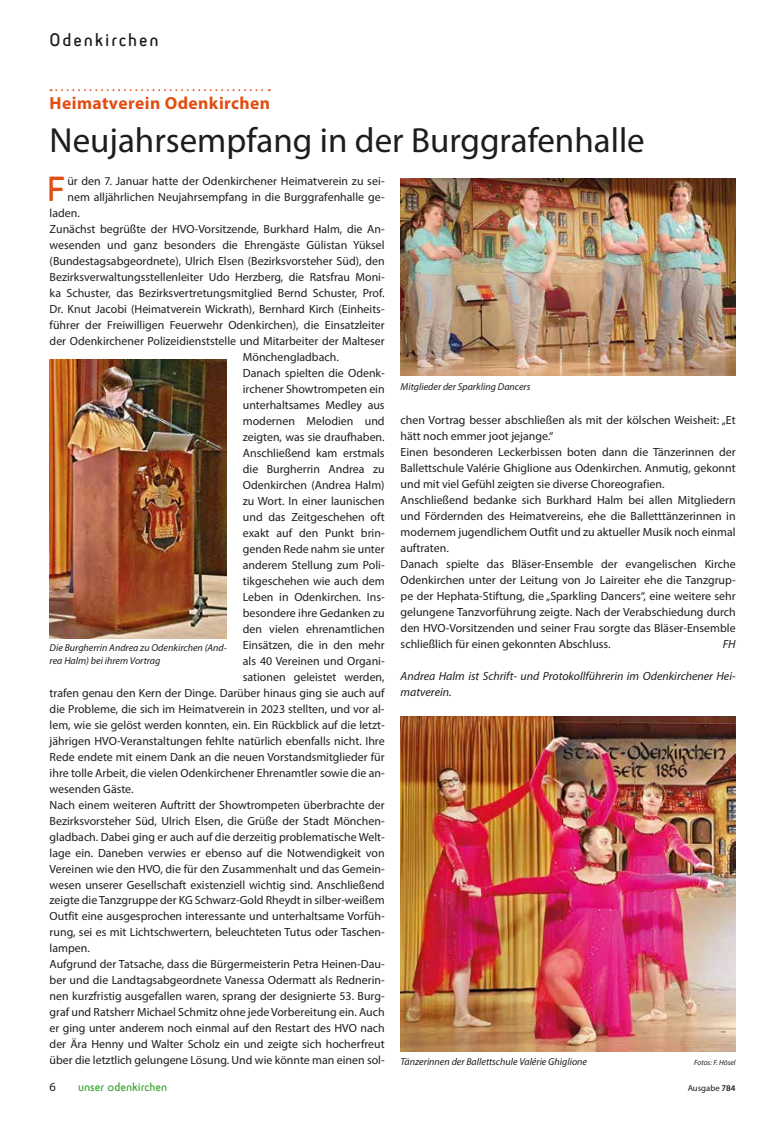
<style>
.page{position:relative;width:780px;height:1134px;background:#fff}
.page>*{position:absolute;margin:0;border:0;box-sizing:border-box;transform-origin:0 0}
.t1{font:35.38px "Sci Fly Sans";color:#e14e12}
.t2{font:35px "Myriad Pro";color:#1d1d1b}
.t3{font:18.75px "Sci Fly Sans";letter-spacing:.1em;color:#1d1d1b}
.t4{font:700 17.5px "Myriad Pro";letter-spacing:.025em;color:#e14e12}
.t5{font:12.5px "Sci Fly Sans";color:#3ea635}
.t6{font:12.5px "Myriad Pro";color:#1d1d1b}
.t7{font:11.88px/16px "Myriad Pro";color:#1d1d1b}
.t8{font:italic 11.88px/16px "Myriad Pro";color:#1d1d1b}
.t9{font:italic 10px/12.5px "Myriad Pro";color:#1d1d1b}
.t10{font:8.75px "Myriad Pro";color:#1d1d1b}
.t11{font:italic 7.5px "Myriad Pro";color:#1d1d1b}
.s1{font-weight:600}
</style>
<div class="page">
<svg style="left:51px;top:89px;width:219px;height:2px"></svg>
<img style="left:50px;top:359px;width:177px;height:279px">
<img style="left:400px;top:716px;width:335px;height:335px">
<img style="left:400px;top:178px;width:335px;height:197px">
<h3 class="t3" style="left:50px;top:29px;width:110px">Odenkirchen</h3>
<h3 class="t4" style="left:50px;top:91px;width:222px">Heimatverein Odenkirchen</h3>
<h2 class="t2" style="left:50px;top:119px;width:596px">Neujahrsempfang in der Burggrafenhalle</h2>
<h1 class="t1" style="left:47px;top:168px;width:19px">F</h1>
<p class="t7" style="left:67px;top:172px;width:319px">ür den 7. Januar hatte der Odenkirchener Heimatverein zu sei-</p>
<p class="t7" style="left:67px;top:188px;width:319px">nem alljährlichen Neujahrsempfang in die Burggrafenhalle ge-</p>
<p class="t7" style="left:50px;top:204px;width:32px">laden.</p>
<p class="t7" style="left:50px;top:220px;width:336px">Zunächst begrüßte der HVO-Vorsitzende, Burkhard Halm, die An-</p>
<p class="t7" style="left:50px;top:236px;width:336px">wesenden und ganz besonders die Ehrengäste Gülistan Yüksel</p>
<p class="t7" style="left:50px;top:252px;width:336px">(Bundestagsabgeordnete), Ulrich Elsen (Bezirksvorsteher Süd), den</p>
<p class="t7" style="left:50px;top:268px;width:336px">Bezirksverwaltungsstellenleiter Udo Herzberg, die Ratsfrau Moni-</p>
<p class="t7" style="left:50px;top:284px;width:336px">ka Schuster, das Bezirksvertretungsmitglied Bernd Schuster, Prof.</p>
<p class="t7" style="left:50px;top:300px;width:336px">Dr. Knut Jacobi (Heimatverein Wickrath), Bernhard Kirch (Einheits-</p>
<p class="t7" style="left:50px;top:316px;width:336px">führer der Freiwilligen Feuerwehr Odenkirchen), die Einsatzleiter</p>
<p class="t7" style="left:50px;top:332px;width:336px">der Odenkirchener Polizeidienststelle und Mitarbeiter der Malteser</p>
<p class="t7" style="left:243px;top:348px;width:97px">Mönchengladbach.</p>
<p class="t7" style="left:243px;top:364px;width:143px">Danach spielten die Odenk-</p>
<p class="t7" style="left:243px;top:380px;width:143px">irchener Showtrompeten ein</p>
<p class="t7" style="left:243px;top:396px;width:143px">unterhaltsames Medley aus</p>
<p class="t7" style="left:243px;top:412px;width:143px">modernen Melodien und</p>
<p class="t7" style="left:243px;top:428px;width:143px">zeigten, was sie draufhaben.</p>
<p class="t7" style="left:243px;top:444px;width:143px">Anschließend kam erstmals</p>
<p class="t7" style="left:243px;top:460px;width:143px">die Burgherrin Andrea zu</p>
<p class="t7" style="left:243px;top:476px;width:143px">Odenkirchen (Andrea Halm)</p>
<p class="t7" style="left:243px;top:492px;width:143px">zu Wort. In einer launischen</p>
<p class="t7" style="left:243px;top:508px;width:143px">und das Zeitgeschehen oft</p>
<p class="t7" style="left:243px;top:524px;width:143px">exakt auf den Punkt brin-</p>
<p class="t7" style="left:243px;top:540px;width:143px">genden Rede nahm sie unter</p>
<p class="t7" style="left:243px;top:556px;width:143px">anderem Stellung zum Poli-</p>
<p class="t7" style="left:243px;top:572px;width:143px">tikgeschehen wie auch dem</p>
<p class="t7" style="left:243px;top:588px;width:143px">Leben in Odenkirchen. Ins-</p>
<p class="t7" style="left:243px;top:604px;width:143px">besondere ihre Gedanken zu</p>
<p class="t7" style="left:243px;top:620px;width:143px">den vielen ehrenamtlichen</p>
<p class="t7" style="left:243px;top:636px;width:143px">Einsätzen, die in den mehr</p>
<p class="t7" style="left:243px;top:652px;width:143px">als 40 Vereinen und Organi-</p>
<p class="t7" style="left:243px;top:668px;width:143px">sationen geleistet werden,</p>
<p class="t7" style="left:50px;top:684px;width:336px">trafen genau den Kern der Dinge. Darüber hinaus ging sie auch auf</p>
<p class="t7" style="left:50px;top:700px;width:336px">die Probleme, die sich im Heimatverein in 2023 stellten, und vor al-</p>
<p class="t7" style="left:50px;top:716px;width:336px">lem, wie sie gelöst werden konnten, ein. Ein Rückblick auf die letzt-</p>
<p class="t7" style="left:50px;top:732px;width:336px">jährigen HVO-Veranstaltungen fehlte natürlich ebenfalls nicht. Ihre</p>
<p class="t7" style="left:50px;top:748px;width:336px">Rede endete mit einem Dank an die neuen Vorstandsmitglieder für</p>
<p class="t7" style="left:50px;top:764px;width:336px">ihre tolle Arbeit, die vielen Odenkirchener Ehrenamtler sowie die an-</p>
<p class="t7" style="left:50px;top:780px;width:85px">wesenden Gäste.</p>
<p class="t7" style="left:50px;top:796px;width:336px">Nach einem weiteren Auftritt der Showtrompeten überbrachte der</p>
<p class="t7" style="left:50px;top:812px;width:336px">Bezirksvorsteher Süd, Ulrich Elsen, die Grüße der Stadt Mönchen-</p>
<p class="t7" style="left:50px;top:828px;width:336px">gladbach. Dabei ging er auch auf die derzeitig problematische Welt-</p>
<p class="t7" style="left:50px;top:844px;width:336px">lage ein. Daneben verwies er ebenso auf die Notwendigkeit von</p>
<p class="t7" style="left:50px;top:860px;width:336px">Vereinen wie den HVO, die für den Zusammenhalt und das Gemein-</p>
<p class="t7" style="left:50px;top:876px;width:336px">wesen unserer Gesellschaft existenziell wichtig sind. Anschließend</p>
<p class="t7" style="left:50px;top:892px;width:336px">zeigte die Tanzgruppe der KG Schwarz-Gold Rheydt in silber-weißem</p>
<p class="t7" style="left:50px;top:908px;width:336px">Outfit eine ausgesprochen interessante und unterhaltsame Vorfüh-</p>
<p class="t7" style="left:50px;top:924px;width:336px">rung, sei es mit Lichtschwertern, beleuchteten Tutus oder Taschen-</p>
<p class="t7" style="left:50px;top:940px;width:42px">lampen.</p>
<p class="t7" style="left:50px;top:956px;width:336px">Aufgrund der Tatsache, dass die Bürgermeisterin Petra Heinen-Dau-</p>
<p class="t7" style="left:50px;top:972px;width:336px">ber und die Landtagsabgeordnete Vanessa Odermatt als Rednerin-</p>
<p class="t7" style="left:50px;top:988px;width:336px">nen kurzfristig ausgefallen waren, sprang der designierte 53. Burg-</p>
<p class="t7" style="left:50px;top:1004px;width:336px">graf und Ratsherr Michael Schmitz ohne jede Vorbereitung ein. Auch</p>
<p class="t7" style="left:50px;top:1020px;width:336px">er ging unter anderem noch einmal auf den Restart des HVO nach</p>
<p class="t7" style="left:50px;top:1036px;width:336px">der Ära Henny und Walter Scholz ein und zeigte sich hocherfreut</p>
<p class="t7" style="left:50px;top:1052px;width:336px">über die letztlich gelungene Lösung. Und wie könnte man einen sol-</p>
<p class="t9" style="left:50px;top:641px;width:179px">Die Burgherrin Andrea zu Odenkirchen (And&shy;rea Halm) bei ihrem Vortrag</p>
<p class="t9" style="left:400px;top:380px;width:131px">Mitglieder der Sparkling Dancers</p>
<p class="t7" style="left:400px;top:412px;width:336px">chen Vortrag besser abschließen als mit der kölschen Weisheit: „Et hätt noch emmer joot jejange.“<br>Einen besonderen Leckerbissen boten dann die Tänzerinnen der Ballettschule Valérie Ghiglione aus Odenkirchen. Anmutig, gekonnt und mit viel Gefühl zeigten sie diverse Choreografien.<br>Anschließend bedanke sich Burkhard Halm bei allen Mitgliedern und Fördernden des Heimatvereins, ehe die Balletttänzerinnen in modernem jugendlichem Outfit und zu aktueller Musik noch einmal auftraten.<br>Danach spielte das Bläser-Ensemble der evangelischen Kirche Odenkirchen unter der Leitung von Jo Laireiter ehe die Tanzgrup&shy;pe der Hephata-Stiftung, die „Sparkling Dancers“, eine weitere sehr gelungene Tanzvorführung zeigte. Nach der Verabschiedung durch den HVO-Vorsitzenden und seiner Frau sorgte das Bläser-Ensemble schließlich für einen gekonnten Abschluss.</p>
<p class="t8" style="left:722px;top:636px;width:14px">FH</p>
<p class="t8" style="left:400px;top:668px;width:336px">Andrea Halm ist Schrift- und Protokollführerin im Odenkirchener Hei&shy;matverein.</p>
<p class="t9" style="left:400px;top:1055px;width:188px">Tänzerinnen der Ballettschule Valérie Ghiglione</p>
<p class="t11" style="left:694px;top:1057px;width:43px">Fotos: F. Hösel</p>
<p class="t6" style="left:50px;top:1079px;width:8px">6</p>
<p class="t5" style="left:78px;top:1080px;width:91px">unser odenkirchen</p>
<p class="t10" style="left:687px;top:1083px;width:49px">Ausgabe <span class="s1">784</span></p>
</div>
